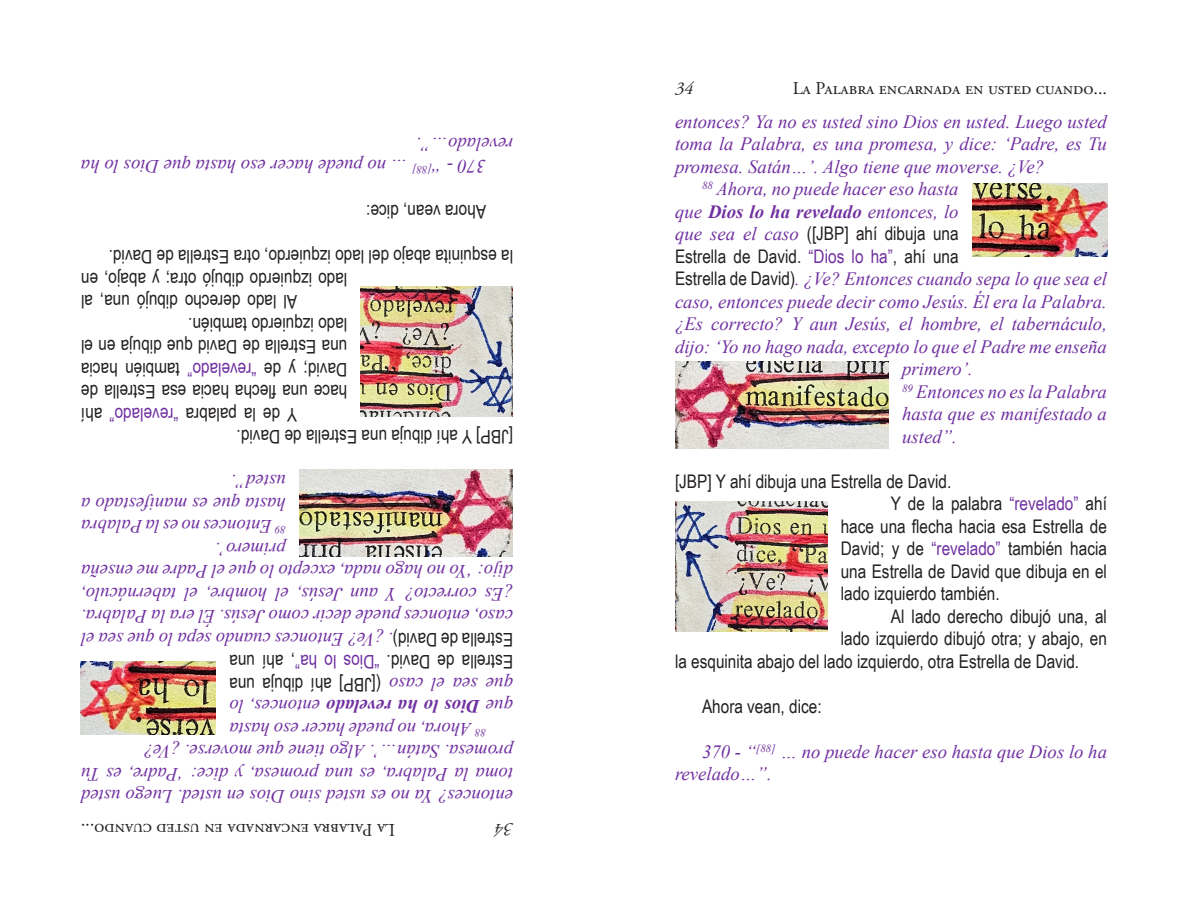
<style>
.page{position:relative;width:1188px;height:918px;background:#fff}
.page>*{position:absolute;margin:0;border:0;box-sizing:border-box;transform-origin:0 0}
.t1{font:italic 18.75px/22.5px "Times New Roman";color:#7030a0}
.t2{font:18.75px/22.5px "Arial Narrow";color:#231f20}
.t3{font:italic 700 18.75px "Times New Roman";color:#7030a0}
.t4{font:18px "Adobe Garamond Pro";color:#231f20}
.t5{font:italic 18px "Adobe Garamond Pro";color:#231f20}
.s1{color:#7030a0}
.s2{font-family:"Arial Narrow";font-style:normal;color:#231f20}
.s3{font-family:"Times New Roman";font-style:italic;color:#7030a0}
.s4{font-weight:400}
</style>
<div class="page">
<img style="left:81px;top:661px;width:135px;height:73px">
<img style="left:361px;top:286px;width:152px;height:131px">
<img style="left:299px;top:470px;width:214px;height:87px">
<img style="left:972px;top:184px;width:135px;height:73px">
<img style="left:675px;top:501px;width:152px;height:131px">
<img style="left:675px;top:361px;width:214px;height:87px">
<p class="t1" style="left:513px;top:178px;width:434px;text-indent:27px;rotate:-180deg">370 - “<sup>[88]</sup> … no puede hacer eso hasta que Dios lo ha revelado…”.</p>
<p class="t2" style="left:486px;top:224px;width:121px;rotate:-180deg">Ahora vean, dice:</p>
<p class="t2" style="left:513px;top:269px;width:406px;rotate:-180deg">la esquinita abajo del lado izquierdo, otra Estrella de David.</p>
<p class="t2" style="left:347px;top:291px;width:268px;rotate:-180deg">lado izquierdo dibujó otra; y abajo, en</p>
<p class="t2" style="left:297px;top:314px;width:217px;rotate:-180deg">Al lado derecho dibujó una, al</p>
<p class="t2" style="left:347px;top:336px;width:160px;rotate:-180deg">lado izquierdo también.</p>
<p class="t2" style="left:347px;top:359px;width:268px;rotate:-180deg">una Estrella de David que dibuja en el</p>
<p class="t2" style="left:347px;top:381px;width:268px;rotate:-180deg">David; y de <span class="s1">“revelado”</span> también hacia</p>
<p class="t2" style="left:347px;top:404px;width:268px;rotate:-180deg">hace una flecha hacia esa Estrella de</p>
<p class="t2" style="left:297px;top:426px;width:218px;rotate:-180deg">Y de la palabra <span class="s1">“revelado”</span> ahí</p>
<p class="t2" style="left:513px;top:449px;width:278px;rotate:-180deg">[JBP] Y ahí dibuja una Estrella de David.</p>
<p class="t1" style="left:286px;top:493px;width:56px;rotate:-180deg">usted”.</p>
<p class="t1" style="left:286px;top:516px;width:206px;rotate:-180deg">hasta que es manifestado a</p>
<p class="t1" style="left:286px;top:538px;width:206px;rotate:-180deg"><sup>89</sup> Entonces no es la Palabra</p>
<p class="t1" style="left:286px;top:561px;width:72px;rotate:-180deg">primero’.</p>
<p class="t1" style="left:513px;top:583px;width:434px;rotate:-180deg">dijo: ‘Yo no hago nada, excepto lo que el Padre me enseña</p>
<p class="t1" style="left:513px;top:606px;width:434px;rotate:-180deg">¿Es correcto? Y aun Jesús, el hombre, el tabernáculo,</p>
<p class="t1" style="left:513px;top:628px;width:434px;rotate:-180deg">caso, entonces puede decir como Jesús. Él era la Palabra.</p>
<p class="t1" style="left:513px;top:651px;width:434px;rotate:-180deg"><span class="s2">Estrella de David)</span>. ¿Ve? Entonces cuando sepa lo que sea el</p>
<p class="t2" style="left:513px;top:696px;width:285px;rotate:-180deg"><span class="s3">que sea el caso</span> ([JBP] ahí dibuja una<br>Estrella de David. <span class="s1">“Dios lo ha”</span>, ahí una</p>
<p class="t3" style="left:513px;top:720px;width:285px;rotate:-180deg"><span class="s4">que</span> Dios lo ha revelado <span class="s4">entonces, lo</span></p>
<p class="t1" style="left:486px;top:741px;width:258px;rotate:-180deg"><sup>88</sup> Ahora, no puede hacer eso hasta</p>
<p class="t1" style="left:513px;top:763px;width:371px;rotate:-180deg">promesa. Satán…’. Algo tiene que moverse. ¿Ve?</p>
<p class="t1" style="left:513px;top:786px;width:434px;rotate:-180deg">toma la Palabra, es una promesa, y dice: ‘Padre, es Tu</p>
<p class="t1" style="left:513px;top:808px;width:433px;rotate:-180deg">entonces? Ya no es usted sino Dios en usted. Luego usted</p>
<p class="t4" style="left:395px;top:840px;width:316px;rotate:-180deg">La Palabra encarnada en usted cuando...</p>
<p class="t5" style="left:513px;top:840px;width:19px;rotate:-180deg">34</p>
<p class="t5" style="left:675px;top:78px;width:19px">34</p>
<p class="t4" style="left:793px;top:78px;width:316px">La Palabra encarnada en usted cuando...</p>
<p class="t1" style="left:675px;top:110px;width:433px">entonces? Ya no es usted sino Dios en usted. Luego usted</p>
<p class="t1" style="left:675px;top:132px;width:433px">toma la Palabra, es una promesa, y dice: ‘Padre, es Tu</p>
<p class="t1" style="left:675px;top:155px;width:371px">promesa. Satán…’. Algo tiene que moverse. ¿Ve?</p>
<p class="t1" style="left:702px;top:177px;width:258px"><sup>88</sup> Ahora, no puede hacer eso hasta</p>
<p class="t3" style="left:675px;top:198px;width:285px"><span class="s4">que</span> Dios lo ha revelado <span class="s4">entonces, lo</span></p>
<p class="t2" style="left:675px;top:222px;width:285px"><span class="s3">que sea el caso</span> ([JBP] ahí dibuja una<br>Estrella de David. <span class="s1">“Dios lo ha”</span>, ahí una</p>
<p class="t1" style="left:675px;top:267px;width:434px"><span class="s2">Estrella de David)</span>. ¿Ve? Entonces cuando sepa lo que sea el</p>
<p class="t1" style="left:675px;top:290px;width:434px">caso, entonces puede decir como Jesús. Él era la Palabra.</p>
<p class="t1" style="left:675px;top:312px;width:434px">¿Es correcto? Y aun Jesús, el hombre, el tabernáculo,</p>
<p class="t1" style="left:675px;top:335px;width:434px">dijo: ‘Yo no hago nada, excepto lo que el Padre me enseña</p>
<p class="t1" style="left:902px;top:357px;width:72px">primero’.</p>
<p class="t1" style="left:902px;top:380px;width:206px"><sup>89</sup> Entonces no es la Palabra</p>
<p class="t1" style="left:902px;top:402px;width:206px">hasta que es manifestado a</p>
<p class="t1" style="left:902px;top:425px;width:56px">usted”.</p>
<p class="t2" style="left:675px;top:469px;width:278px">[JBP] Y ahí dibuja una Estrella de David.</p>
<p class="t2" style="left:891px;top:492px;width:218px">Y de la palabra <span class="s1">“revelado”</span> ahí</p>
<p class="t2" style="left:841px;top:514px;width:268px">hace una flecha hacia esa Estrella de</p>
<p class="t2" style="left:841px;top:537px;width:268px">David; y de <span class="s1">“revelado”</span> también hacia</p>
<p class="t2" style="left:841px;top:559px;width:268px">una Estrella de David que dibuja en el</p>
<p class="t2" style="left:841px;top:582px;width:160px">lado izquierdo también.</p>
<p class="t2" style="left:891px;top:604px;width:217px">Al lado derecho dibujó una, al</p>
<p class="t2" style="left:841px;top:627px;width:268px">lado izquierdo dibujó otra; y abajo, en</p>
<p class="t2" style="left:675px;top:649px;width:406px">la esquinita abajo del lado izquierdo, otra Estrella de David.</p>
<p class="t2" style="left:702px;top:694px;width:121px">Ahora vean, dice:</p>
<p class="t1" style="left:675px;top:740px;width:434px;text-indent:27px">370 - “<sup>[88]</sup> … no puede hacer eso hasta que Dios lo ha revelado…”.</p>
</div>
